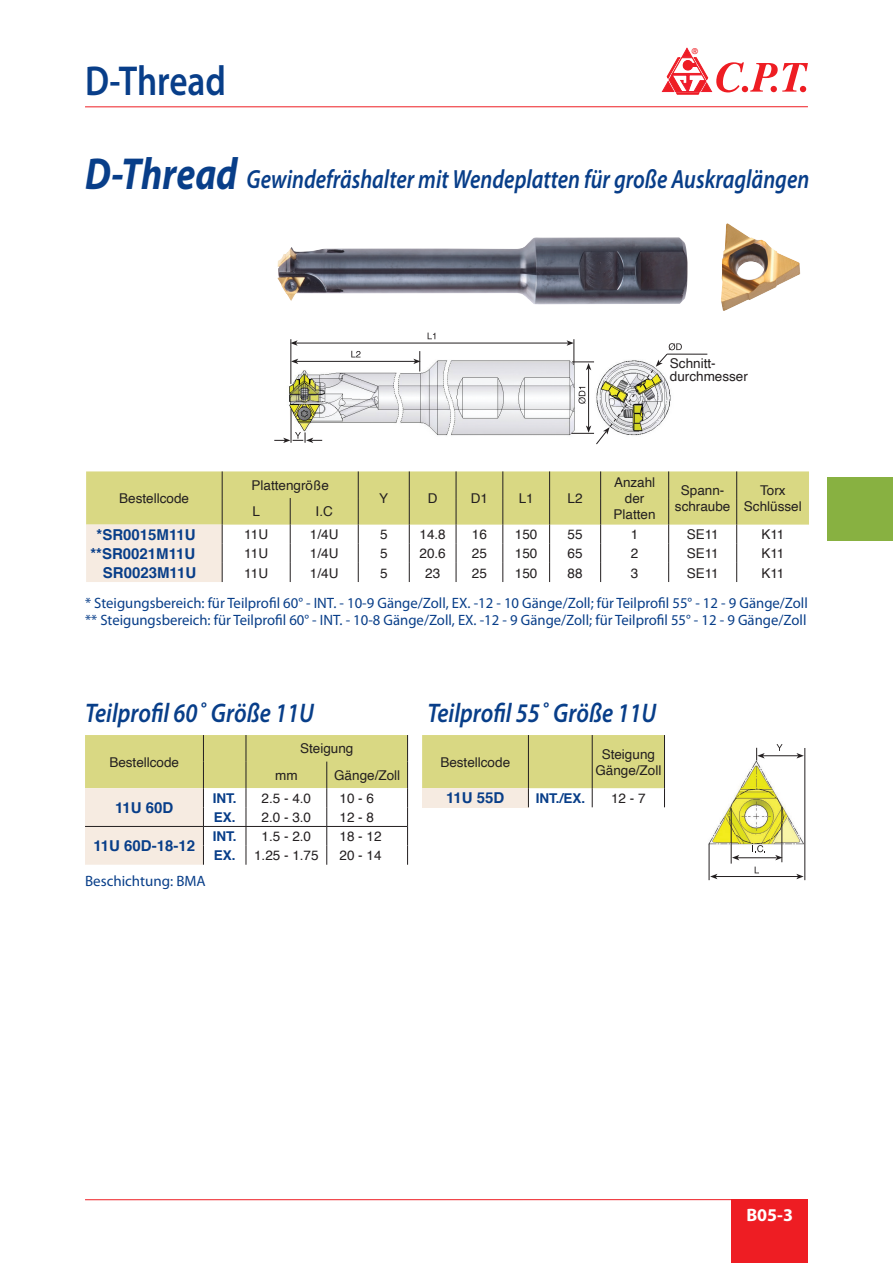
<style>
.page{position:relative;width:893px;height:1263px;background:#fff}
.page>*{position:absolute;margin:0;border:0;box-sizing:border-box;transform-origin:0 0}
.t1{font:600 42px "Myriad Pro";color:#083e89;scale:.84 1}
.t2{font:italic 600 27px "Myriad Pro";color:#083e89;scale:.86 1}
.t3{font:italic 600 26.4px "Myriad Pro";color:#083e89;scale:.82 1}
.t4{font:700 18px "Myriad Pro";color:#fff}
.t5{font:15px/16.5px "Myriad Pro";color:#083e89}
.t6{font:700 15px "Helvetica";color:#083e89}
.t7{font:13.5px/16.2px "Helvetica";color:#231f20;text-align:center}
.t8{font:700 13.5px "Helvetica";color:#083e89}
.t9{font:500 11.25px "Win Soft Pro";color:#ee1d23}
.s1{font-weight:700;font-size:45px}
.s2{font-weight:700;color:#083e89}
</style>
<div class="page">
<hr style="left:85px;top:106px;width:723px;height:1px;background:#ee1d23">
<div style="left:731px;top:1199px;width:77px;height:64px;background:#ee1d23"></div>
<hr style="left:85px;top:1199px;width:723px;height:1px;background:#ee1d23">
<div style="left:827px;top:477px;width:66px;height:63px;background:#88b141"></div>
<svg style="left:662px;top:48px;width:146px;height:46px"></svg>
<img style="left:277px;top:237px;width:411px;height:68px">
<img style="left:721px;top:223px;width:79px;height:88px">
<svg style="left:86px;top:471px;width:723px;height:111px"></svg>
<img style="left:289px;top:350px;width:278px;height:91px">
<svg style="left:351px;top:351px;width:10px;height:6px"></svg>
<hr style="left:291px;top:339px;width:1px;height:45px;background:#231f20">
<hr style="left:296px;top:343px;width:272px;height:1px;background:#231f20">
<svg style="left:290px;top:340px;width:8px;height:6px"></svg>
<hr style="left:291px;top:409px;width:1px;height:34px;background:#231f20">
<hr style="left:296px;top:361px;width:119px;height:1px;background:#231f20">
<svg style="left:291px;top:359px;width:7px;height:5px"></svg>
<svg style="left:413px;top:351px;width:8px;height:20px"></svg>
<svg style="left:428px;top:333px;width:7px;height:6px"></svg>
<svg style="left:274px;top:432px;width:48px;height:11px"></svg>
<svg style="left:567px;top:339px;width:141px;height:106px"></svg>
<img style="left:708px;top:757px;width:97px;height:92px">
<hr style="left:715px;top:876px;width:83px;height:1px;background:#231f20">
<svg style="left:710px;top:874px;width:7px;height:5px"></svg>
<svg style="left:796px;top:874px;width:8px;height:5px"></svg>
<hr style="left:709px;top:844px;width:1px;height:36px;background:#231f20">
<svg style="left:752px;top:845px;width:13px;height:7px"></svg>
<hr style="left:763px;top:755px;width:35px;height:1px;background:#231f20">
<svg style="left:796px;top:753px;width:8px;height:5px"></svg>
<svg style="left:756px;top:748px;width:9px;height:12px"></svg>
<hr style="left:805px;top:748px;width:1px;height:132px;background:#231f20">
<svg style="left:776px;top:744px;width:6px;height:7px"></svg>
<hr style="left:731px;top:808px;width:1px;height:55px;background:#231f20">
<hr style="left:782px;top:807px;width:1px;height:55px;background:#231f20">
<hr style="left:737px;top:857px;width:40px;height:1px;background:#231f20">
<svg style="left:732px;top:855px;width:7px;height:5px"></svg>
<svg style="left:775px;top:855px;width:8px;height:5px"></svg>
<svg style="left:422px;top:735px;width:243px;height:72px"></svg>
<svg style="left:85px;top:735px;width:323px;height:130px"></svg>
<hr style="left:85px;top:826px;width:118px;height:1px;background:#231f20">
<hr style="left:203px;top:826px;width:43px;height:1px;background:#231f20">
<hr style="left:246px;top:826px;width:81px;height:1px;background:#231f20">
<hr style="left:327px;top:826px;width:80px;height:1px;background:#231f20">
<h1 class="t1" style="left:85px;top:54px;width:169px">D-Thread</h1>
<p class="t9" style="left:691px;top:43px;width:8px">®</p>
<h3 class="t3" style="left:85px;top:162px;width:885px"><span class="s1">D-Thread</span> Gewindefräshalter mit Wendeplatten für große Auskraglängen</h3>
<p class="t7" style="left:119px;top:491px;width:71px">Bestellcode</p>
<p class="t7" style="left:252px;top:477px;width:79px">Plattengröße</p>
<p class="t7" style="left:253px;top:504px;width:9px">L</p>
<p class="t7" style="left:316px;top:504px;width:19px">I.C</p>
<p class="t7" style="left:670px;top:356px;width:80px;line-height:13.5px;text-align:left">Schnitt&shy;durchmesser</p>
<p class="t7" style="left:379px;top:491px;width:11px">Y</p>
<p class="t7" style="left:428px;top:491px;width:11px">D</p>
<p class="t7" style="left:471px;top:491px;width:19px">D1</p>
<p class="t7" style="left:519px;top:491px;width:17px">L1</p>
<p class="t7" style="left:568px;top:491px;width:17px">L2</p>
<p class="t7" style="left:614px;top:474px;width:44px">Anzahl der<br>Platten</p>
<p class="t7" style="left:675px;top:483px;width:57px">Spann&shy;schraube</p>
<p class="t7" style="left:744px;top:483px;width:59px">Torx<br>Schlüssel</p>
<p class="t6" style="left:97px;top:522px;width:101px">*SR0015M11U</p>
<p class="t7" style="left:244px;top:527px;width:25px">11U</p>
<p class="t7" style="left:310px;top:527px;width:30px">1/4U</p>
<p class="t7" style="left:380px;top:527px;width:9px">5</p>
<p class="t7" style="left:420px;top:527px;width:28px">14.8</p>
<p class="t7" style="left:472px;top:527px;width:17px">16</p>
<p class="t7" style="left:515px;top:527px;width:24px">150</p>
<p class="t7" style="left:568px;top:527px;width:17px">55</p>
<p class="t7" style="left:631px;top:527px;width:9px">1</p>
<p class="t7" style="left:687px;top:527px;width:34px">SE11</p>
<p class="t7" style="left:761px;top:527px;width:25px">K11</p>
<p class="t6" style="left:90px;top:541px;width:107px">**SR0021M11U</p>
<p class="t7" style="left:244px;top:546px;width:25px">11U</p>
<p class="t7" style="left:310px;top:546px;width:30px">1/4U</p>
<p class="t7" style="left:380px;top:546px;width:9px">5</p>
<p class="t7" style="left:420px;top:546px;width:28px">20.6</p>
<p class="t7" style="left:472px;top:546px;width:17px">25</p>
<p class="t7" style="left:515px;top:546px;width:24px">150</p>
<p class="t7" style="left:568px;top:546px;width:17px">65</p>
<p class="t7" style="left:631px;top:546px;width:9px">2</p>
<p class="t7" style="left:687px;top:546px;width:34px">SE11</p>
<p class="t7" style="left:761px;top:546px;width:25px">K11</p>
<p class="t6" style="left:103px;top:561px;width:95px">SR0023M11U</p>
<p class="t7" style="left:244px;top:565px;width:25px">11U</p>
<p class="t7" style="left:310px;top:565px;width:30px">1/4U</p>
<p class="t7" style="left:380px;top:565px;width:9px">5</p>
<p class="t7" style="left:425px;top:565px;width:17px">23</p>
<p class="t7" style="left:472px;top:565px;width:17px">25</p>
<p class="t7" style="left:515px;top:565px;width:24px">150</p>
<p class="t7" style="left:568px;top:565px;width:17px">88</p>
<p class="t7" style="left:631px;top:565px;width:9px">3</p>
<p class="t7" style="left:687px;top:565px;width:34px">SE11</p>
<p class="t7" style="left:761px;top:565px;width:25px">K11</p>
<p class="t5" style="left:85px;top:594px;width:724px">* Steigungsbereich: für Teilprofil 60° - INT. - 10-9 Gänge/Zoll, EX. -12 - 10 Gänge/Zoll; für Teilprofil 55° - 12 - 9 Gänge/Zoll ** Steigungsbereich: für Teilprofil 60° - INT. - 10-8 Gänge/Zoll, EX. -12 - 9 Gänge/Zoll; für Teilprofil 55° - 12 - 9 Gänge/Zoll</p>
<h2 class="t2" style="left:85px;top:696px;width:268px">Teilprofil 60˚ Größe 11U</h2>
<h2 class="t2" style="left:427px;top:696px;width:268px">Teilprofil 55˚ Größe 11U</h2>
<p class="t7" style="left:109px;top:754px;width:71px">Bestellcode</p>
<p class="t6" style="left:115px;top:795px;width:60px">11U 60D</p>
<p class="t6" style="left:93px;top:834px;width:103px">11U 60D-18-12</p>
<p class="t5" style="left:85px;top:872px;width:122px">Beschichtung: BMA</p>
<p class="t7" style="left:300px;top:741px;width:55px">Steigung</p>
<p class="t7" style="left:275px;top:767px;width:24px">mm</p>
<p class="t7" style="left:334px;top:767px;width:68px">Gänge/Zoll</p>
<p class="t8" style="left:213px;top:787px;width:26px">INT.</p>
<p class="t7" style="left:262px;top:790px;width:51px">2.5 - 4.0</p>
<p class="t7" style="left:339px;top:790px;width:36px">10 - 6</p>
<p class="t7" style="left:214px;top:809px;width:99px"><span class="s2">EX.</span> 2.0 - 3.0</p>
<p class="t7" style="left:339px;top:809px;width:36px">12 - 8</p>
<p class="t8" style="left:213px;top:825px;width:26px">INT.</p>
<p class="t7" style="left:262px;top:829px;width:51px">1.5 - 2.0</p>
<p class="t7" style="left:339px;top:829px;width:44px">18 - 12</p>
<p class="t7" style="left:214px;top:848px;width:106px"><span class="s2">EX.</span> 1.25 - 1.75</p>
<p class="t7" style="left:339px;top:848px;width:44px">20 - 14</p>
<p class="t7" style="left:440px;top:754px;width:71px">Bestellcode</p>
<p class="t7" style="left:595px;top:746px;width:68px">Steigung<br>Gänge/Zoll</p>
<p class="t6" style="left:446px;top:786px;width:60px">11U 55D</p>
<p class="t8" style="left:536px;top:787px;width:51px">INT./EX.</p>
<p class="t7" style="left:611px;top:790px;width:36px">12 - 7</p>
<h3 class="t4" style="left:746px;top:1203px;width:48px">B05-3</h3>
</div>
